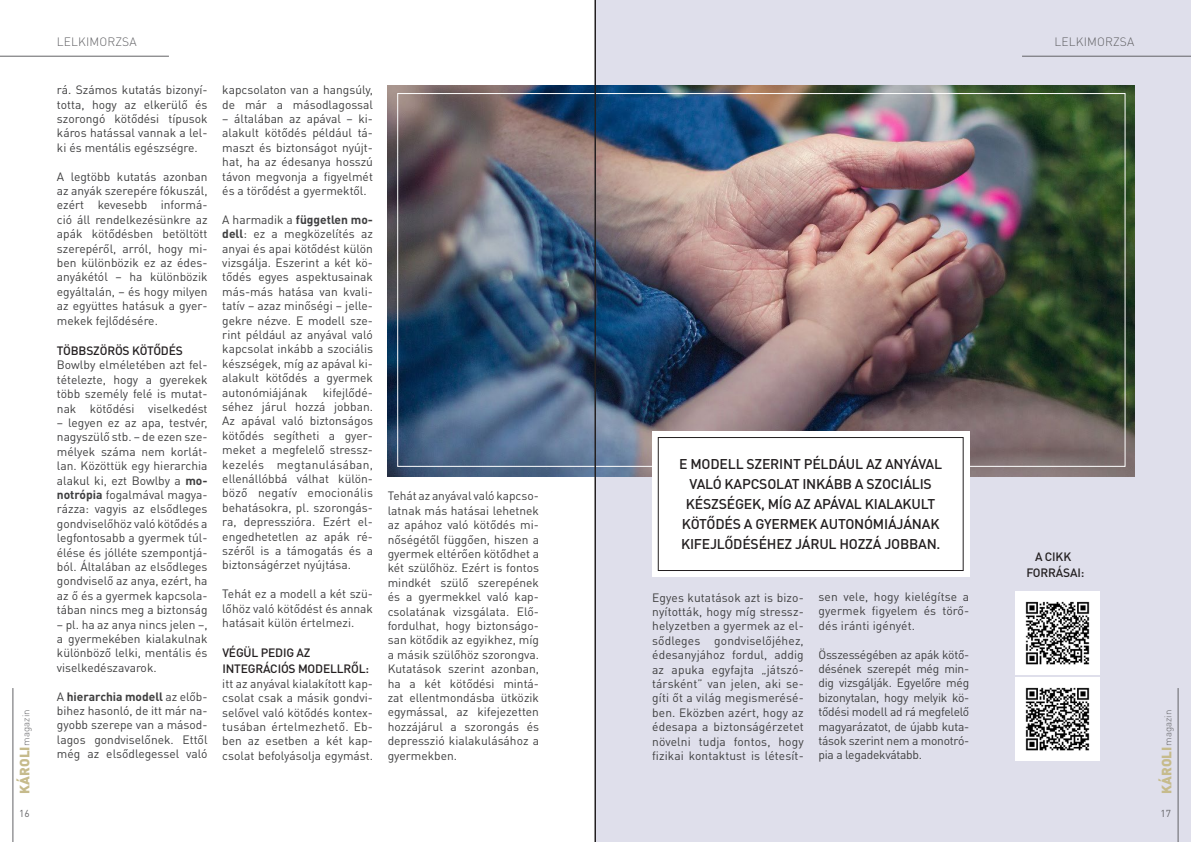
<style>
.page{position:relative;width:1191px;height:842px;background:#fff}
.page>*{position:absolute;margin:0;border:0;box-sizing:border-box;transform-origin:0 0}
.t1{font:500 14px/20px "DIN Pro";letter-spacing:-.015em;color:#231f20;text-align:center}
.t2{font:12px/14.4px "DIN Pro";color:#3e3e3f;text-align:justify}
.t3{font:500 12px/16px "DIN Pro";letter-spacing:-.015em;color:#231f20}
.t4{font:300 12px "DIN Pro";letter-spacing:.01em;color:#636366}
.t5{font:10px "DIN Pro";color:#636366}
.t6{font:300 9.6px "DIN Pro";color:#636366}
.s1{font-weight:900;font-size:13.4px;color:#c6bb8c}
.s2{font-weight:700}
</style>
<div class="page">
<div style="left:595px;top:0;width:596px;height:842px;background:#dfdfeb"></div>
<img style="left:388px;top:85px;width:746px;height:391px">
<img style="left:1016px;top:592px;width:83px;height:83px">
<img style="left:1016px;top:678px;width:83px;height:83px">
<div style="left:652px;top:431px;width:317px;height:146px;background:#fff"></div>
<div style="left:658px;top:437px;width:305px;height:134px;border:1px solid #231f20"></div>
<hr style="left:1177px;top:688px;width:1px;height:154px;background:#636366">
<hr style="left:13px;top:688px;width:1px;height:154px;background:#636366">
<hr style="left:0;top:56px;width:169px;height:1px;background:#636366">
<hr style="left:1022px;top:56px;width:169px;height:1px;background:#636366">
<hr style="left:595px;top:0;width:1px;height:842px;background:#231f20">
<hr style="left:594px;top:0;width:1px;height:842px;background:#231f20">
<p class="t6" style="left:20px;top:794px;width:85px;rotate:-90deg"><span class="s1">KÁROLI</span>magazin</p>
<p class="t5" style="left:19px;top:807px;width:12px">16</p>
<p class="t4" style="left:57px;top:34px;width:81px">LELKIMORZSA</p>
<p class="t4" style="left:1054px;top:34px;width:81px">LELKIMORZSA</p>
<p class="t2" style="left:57px;top:82px;width:152px">rá. Számos kutatás bizonyí&shy;totta, hogy az elkerülő és szorongó kötődési típusok káros hatással vannak a lel&shy;ki és mentális egészségre.</p>
<p class="t2" style="left:57px;top:169px;width:152px">A legtöbb kutatás azonban az anyák szerepére fókuszál, ezért kevesebb informá&shy;ció áll rendelkezésünkre az apák kötődésben betöltött szerepéről, arról, hogy mi&shy;ben különbözik ez az édes&shy;anyákétól – ha különbözik egyáltalán, – és hogy milyen az együttes hatásuk a gyer&shy;mekek fejlődésére.</p>
<p class="t3" style="left:57px;top:342px;width:127px">TÖBBSZÖRÖS KÖTŐDÉS</p>
<p class="t2" style="left:57px;top:357px;width:152px">Bowlby elméletében azt fel&shy;tételezte, hogy a gyerekek több személy felé is mutat&shy;nak kötődési viselkedést</p>
<p class="t2" style="left:57px;top:415px;width:152px">– legyen ez az apa, testvér, nagyszülő stb. – de ezen sze&shy;mélyek száma nem korlát&shy;lan. Közöttük egy hierarchia alakul ki, ezt Bowlby a <span class="s2">mo&shy;notrópia</span> fogalmával magya&shy;rázza: vagyis az elsődleges gondviselőhöz való kötődés a legfontosabb a gyermek túl&shy;élése és jólléte szempontjá&shy;ból. Általában az elsődleges gondviselő az anya, ezért, ha az ő és a gyermek kapcsola&shy;tában nincs meg a biztonság</p>
<p class="t2" style="left:57px;top:617px;width:152px">– pl. ha az anya nincs jelen –, a gyermekében kialakulnak különböző lelki, mentális és viselkedészavarok.</p>
<p class="t2" style="left:57px;top:689px;width:152px">A <span class="s2">hierarchia modell</span> az előb&shy;bihez hasonló, de itt már na&shy;gyobb szerepe van a másod&shy;lagos gondviselőnek. Ettől még az elsődlegessel való</p>
<p class="t2" style="left:222px;top:82px;width:152px">kapcsolaton van a hangsúly, de már a másodlagossal</p>
<p class="t2" style="left:222px;top:111px;width:152px">– általában az apával – ki&shy;alakult kötődés például tá&shy;maszt és biztonságot nyújt&shy;hat, ha az édesanya hosszú távon megvonja a figyelmét és a törődést a gyermektől.</p>
<p class="t2" style="left:222px;top:212px;width:152px">A harmadik a <span class="s2">független mo&shy;dell</span>: ez a megközelítés az anyai és apai kötődést külön vizsgálja. Eszerint a két kö&shy;tődés egyes aspektusainak más-más hatása van kvali&shy;tatív – azaz minőségi – jelle&shy;gekre nézve. E modell sze&shy;rint például az anyával való kapcsolat inkább a szociális készségek, míg az apával ki&shy;alakult kötődés a gyermek autonómiájának</p>
<p class="t2" style="left:222px;top:385px;width:152px;text-indent:101px">kifejlődé&shy;séhez járul hozzá jobban.<br>Az apával való biztonságos kötődés segítheti a gyer&shy;meket a megfelelő stressz&shy;kezelés megtanulásában, ellenállóbbá válhat külön&shy;böző negatív emocionális behatásokra, pl. szorongás&shy;ra, depresszióra. Ezért el&shy;engedhetetlen az apák ré&shy;széről is a támogatás és a biztonságérzet nyújtása.</p>
<p class="t2" style="left:222px;top:586px;width:152px">Tehát ez a modell a két szü&shy;lőhöz való kötődést és annak hatásait külön értelmezi.</p>
<p class="t3" style="left:222px;top:645px;width:148px">VÉGÜL PEDIG AZ<br>INTEGRÁCIÓS MODELLRŐL:</p>
<p class="t2" style="left:222px;top:676px;width:152px">itt az anyával kialakított kap&shy;csolat csak a másik gondvi&shy;selővel való kötődés kontex&shy;tusában értelmezhető. Eb&shy;ben az esetben a két kap&shy;csolat befolyásolja egymást.</p>
<p class="t2" style="left:388px;top:488px;width:153px">Tehát az anyával való kapcso&shy;latnak más hatásai lehetnek az apához való kötődés mi&shy;nőségétől függően, hiszen a gyermek eltérően kötődhet a két szülőhöz. Ezért is fontos mindkét szülő szerepének és a gyermekkel való kap&shy;csolatának vizsgálata. Elő&shy;fordulhat, hogy biztonságo&shy;san kötődik az egyikhez, míg a másik szülőhöz szorongva.<br>Kutatások szerint azonban, ha a két kötődési mintá&shy;zat ellentmondásba ütközik egymással, az kifejezetten hozzájárul a szorongás és depresszió kialakulásához a gyermekben.</p>
<p class="t1" style="left:679px;top:454px;width:264px">E MODELL SZERINT PÉLDÁUL AZ ANYÁVAL VALÓ KAPCSOLAT INKÁBB A SZOCIÁLIS KÉSZSÉGEK, MÍG AZ APÁVAL KIALAKULT KÖTŐDÉS A GYERMEK AUTONÓMIÁJÁNAK KIFEJLŐDÉSÉHEZ JÁRUL HOZZÁ JOBBAN.</p>
<p class="t2" style="left:652px;top:589px;width:153px">Egyes kutatások azt is bizo&shy;nyították, hogy míg stressz&shy;helyzetben a gyermek az el&shy;sődleges gondviselőjéhez, édesanyjához fordul, addig az apuka egyfajta „játszó&shy;társként” van jelen, aki se&shy;gíti őt a világ megismerésé&shy;ben. Eközben azért, hogy az édesapa a biztonságérzetet növelni tudja fontos, hogy fizikai kontaktust is létesít-</p>
<p class="t2" style="left:818px;top:589px;width:152px">sen vele, hogy kielégítse a gyermek figyelem és törő&shy;dés iránti igényét.</p>
<p class="t2" style="left:818px;top:646px;width:152px">Összességében az apák kötő&shy;désének szerepét még min&shy;dig vizsgálják. Egyelőre még bizonytalan, hogy melyik kö&shy;tődési modell ad rá megfelelő magyarázatot, de újabb kuta&shy;tások szerint nem a monotró&shy;pia a legadekvátabb.</p>
<p class="t3" style="left:1026px;top:548px;width:59px;text-align:center">A CIKK<br>FORRÁSAI:</p>
<p class="t6" style="left:1161px;top:794px;width:85px;rotate:-90deg"><span class="s1">KÁROLI</span>magazin</p>
<p class="t5" style="left:1160px;top:807px;width:12px">17</p>
</div>
